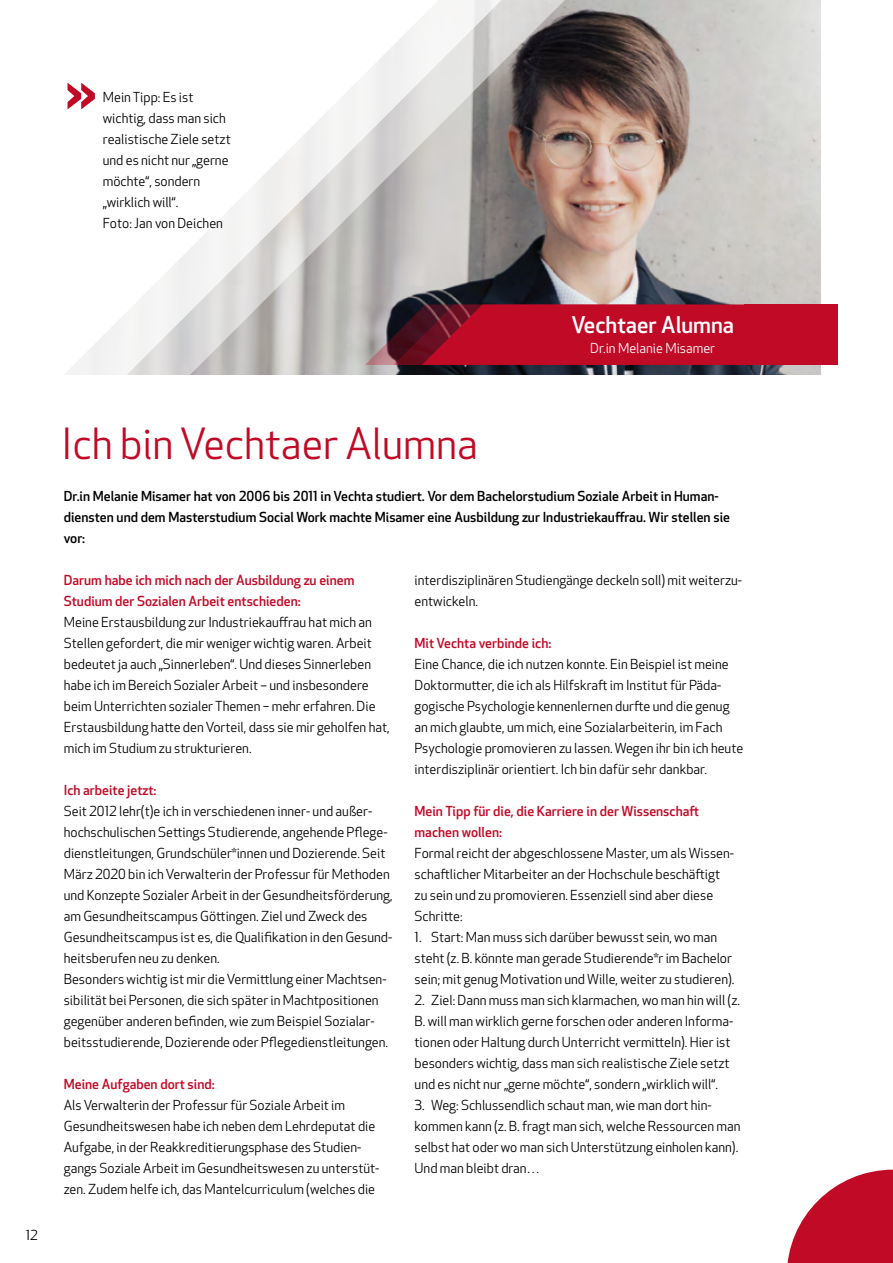
<style>
.page{position:relative;width:893px;height:1263px;background:#fff}
.page>*{position:absolute;margin:0;border:0;box-sizing:border-box;transform-origin:0 0}
.t1{font:500 72px "Apex New";color:#c10a25}
.t2{font:42px "Apex New";color:#c10a25}
.t3{font:500 22.5px "Apex New";color:#fff}
.t4{font:13.5px/21px "Apex New";color:#000}
.t5{font:500 13.5px/21px "Apex New";color:#000}
.t6{font:500 13.5px/21px "Apex New";color:#c10a25}
.t7{font:13.5px "Apex New";color:#fff}
</style>
<div class="page">
<svg style="left:788px;top:0;width:33px;height:375px;background:#d5d4d1"></svg>
<svg style="left:438px;top:0;width:350px;height:375px;background:#a68484"></svg>
<svg style="left:64px;top:16px;width:374px;height:359px"></svg>
<div style="left:744px;top:304px;width:94px;height:61px;background:#c10a25"></div>
<svg style="left:787px;top:1170px;width:106px;height:93px"></svg>
<h1 class="t1" style="left:64px;top:40px;width:36px">»</h1>
<p class="t4" style="left:103px;top:86px;width:129px">Mein Tipp: Es ist wichtig, dass man sich realistische Ziele setzt und es nicht nur „gerne möchte“, sondern „wirklich will“.<br>Foto: Jan von Deichen</p>
<h3 class="t3" style="left:571px;top:310px;width:164px">Vechtaer Alumna</h3>
<p class="t7" style="left:590px;top:339px;width:126px">Dr.in Melanie Misamer</p>
<p class="t4" style="left:26px;top:1225px;width:14px">12</p>
<h2 class="t2" style="left:62px;top:417px;width:418px">Ich bin Vechtaer Alumna</h2>
<p class="t5" style="left:64px;top:485px;width:668px">Dr.in Melanie Misamer hat von 2006 bis 2011 in Vechta studiert. Vor dem Bachelorstudium Soziale Arbeit in Human&shy;diensten und dem Masterstudium Social Work machte Misamer eine Ausbildung zur Industriekauffrau. Wir stellen sie vor:</p>
<p class="t6" style="left:64px;top:569px;width:292px">Darum habe ich mich nach der Ausbildung zu einem<br>Studium der Sozialen Arbeit entschieden:</p>
<p class="t4" style="left:64px;top:611px;width:327px">Meine Erstausbildung zur Industriekauffrau hat mich an Stellen gefordert, die mir weniger wichtig waren. Arbeit bedeutet ja auch „Sinnerleben“. Und dieses Sinnerleben habe ich im Bereich Sozialer Arbeit – und insbesondere beim Unterrichten sozialer Themen − mehr erfahren. Die Erstausbildung hatte den Vorteil, dass sie mir geholfen hat, mich im Studium zu strukturieren.</p>
<p class="t6" style="left:64px;top:779px;width:94px">Ich arbeite jetzt:</p>
<p class="t4" style="left:64px;top:800px;width:330px">Seit 2012 lehr(t)e ich in verschiedenen inner- und außer&shy;hochschulischen Settings Studierende, angehende Pflege&shy;dienstleitungen, Grundschüler*innen und Dozierende. Seit März 2020 bin ich Verwalterin der Professur für Methoden und Konzepte Sozialer Arbeit in der Gesundheitsförderung, am Gesundheitscampus Göttingen. Ziel und Zweck des Gesundheitscampus ist es, die Qualifikation in den Gesund&shy;heitsberufen neu zu denken.<br>Besonders wichtig ist mir die Vermittlung einer Machtsen&shy;sibilität bei Personen, die sich später in Machtpositionen gegenüber anderen befinden, wie zum Beispiel Sozialar&shy;beitsstudierende, Dozierende oder Pflegedienstleitungen.</p>
<p class="t6" style="left:64px;top:1073px;width:152px">Meine Aufgaben dort sind:</p>
<p class="t4" style="left:64px;top:1095px;width:317px">Als Verwalterin der Professur für Soziale Arbeit im Gesundheitswesen habe ich neben dem Lehrdeputat die Aufgabe, in der Reakkreditierungsphase des Studien&shy;gangs Soziale Arbeit im Gesundheitswesen zu unterstüt&shy;zen. Zudem helfe ich, das Mantelcurriculum (welches die</p>
<p class="t4" style="left:415px;top:570px;width:329px">interdisziplinären Studiengänge deckeln soll) mit weiterzu&shy;entwickeln.</p>
<p class="t6" style="left:415px;top:632px;width:138px">Mit Vechta verbinde ich:</p>
<p class="t4" style="left:415px;top:654px;width:330px">Eine Chance, die ich nutzen konnte. Ein Beispiel ist meine Doktormutter, die ich als Hilfskraft im Institut für Päda&shy;gogische Psychologie kennenlernen durfte und die genug an mich glaubte, um mich, eine Sozialarbeiterin, im Fach Psychologie promovieren zu lassen. Wegen ihr bin ich heute interdisziplinär orientiert. Ich bin dafür sehr dankbar.</p>
<p class="t6" style="left:415px;top:800px;width:286px">Mein Tipp für die, die Karriere in der Wissenschaft machen wollen:</p>
<p class="t4" style="left:415px;top:843px;width:321px">Formal reicht der abgeschlossene Master, um als Wissen&shy;schaftlicher Mitarbeiter an der Hochschule beschäftigt zu sein und zu promovieren. Essenziell sind aber diese Schritte:</p>
<p class="t4" style="left:415px;top:927px;width:321px">1. Start: Man muss sich darüber bewusst sein, wo man steht (z. B. könnte man gerade Studierende*r im Bachelor sein; mit genug Motivation und Wille, weiter zu studieren).</p>
<p class="t4" style="left:415px;top:990px;width:327px">2. Ziel: Dann muss man sich klarmachen, wo man hin will (z.<br>B. will man wirklich gerne forschen oder anderen Informa&shy;tionen oder Haltung durch Unterricht vermitteln). Hier ist besonders wichtig, dass man sich realistische Ziele setzt und es nicht nur „gerne möchte“, sondern „wirklich will“.</p>
<p class="t4" style="left:415px;top:1095px;width:327px">3. Weg: Schlussendlich schaut man, wie man dort hin&shy;kommen kann (z. B. fragt man sich, welche Ressourcen man selbst hat oder wo man sich Unterstützung einholen kann).<br>Und man bleibt dran…</p>
</div>
